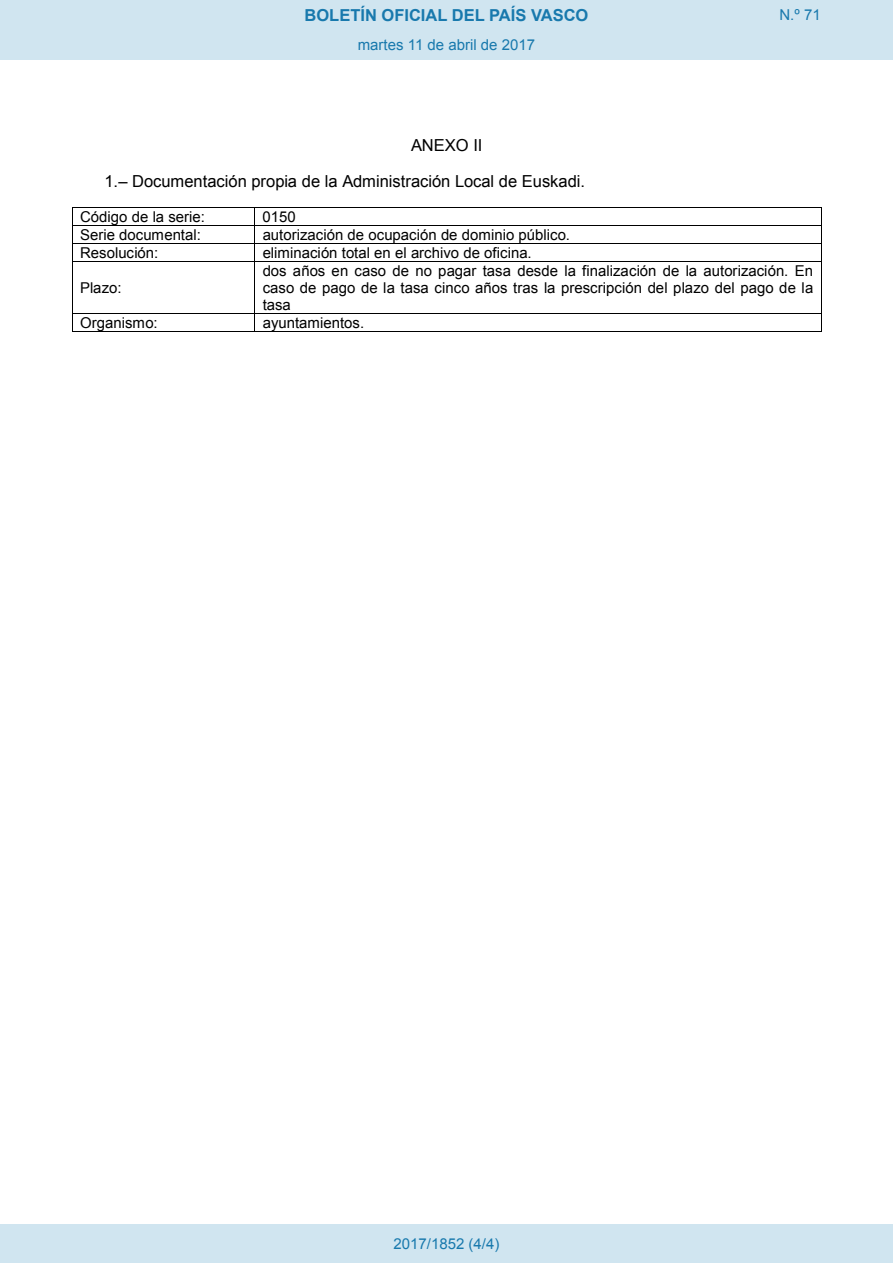
<style>
.page{position:relative;width:893px;height:1263px;background:#fff}
.page>*{position:absolute;margin:0;border:0;box-sizing:border-box;transform-origin:0 0}
.t1{font:16.5px/35.4px "Arial";color:#000}
.t2{font:700 16.5px "Arial";color:#1879ad}
.t3{font:15px/17.2px "Arial";color:#000;text-align:justify}
.Paginacion_Centro{font:15px "Arial";color:#1879ad}
</style>
<div class="page">
<hr style="left:72px;top:207px;width:182px;height:1px;background:#000">
<hr style="left:255px;top:207px;width:566px;height:1px;background:#000">
<hr style="left:72px;top:225px;width:182px;height:1px;background:#000">
<hr style="left:255px;top:225px;width:566px;height:1px;background:#000">
<hr style="left:72px;top:243px;width:182px;height:1px;background:#000">
<hr style="left:255px;top:243px;width:566px;height:1px;background:#000">
<svg style="left:72px;top:208px;width:1px;height:53px"></svg>
<hr style="left:72px;top:261px;width:182px;height:1px;background:#000">
<svg style="left:254px;top:207px;width:1px;height:55px"></svg>
<hr style="left:255px;top:261px;width:566px;height:1px;background:#000">
<svg style="left:821px;top:207px;width:1px;height:55px"></svg>
<hr style="left:72px;top:262px;width:1px;height:52px;background:#000">
<hr style="left:254px;top:262px;width:1px;height:52px;background:#000">
<hr style="left:821px;top:262px;width:1px;height:52px;background:#000">
<hr style="left:72px;top:314px;width:182px;height:1px;background:#000">
<hr style="left:255px;top:314px;width:566px;height:1px;background:#000">
<svg style="left:72px;top:315px;width:1px;height:17px"></svg>
<hr style="left:72px;top:332px;width:182px;height:1px;background:#000">
<svg style="left:254px;top:314px;width:1px;height:18px"></svg>
<hr style="left:255px;top:332px;width:566px;height:1px;background:#000">
<svg style="left:821px;top:314px;width:1px;height:18px"></svg>
<div style="left:0;top:0;width:893px;height:60px;background:#d0e5f0"></div>
<div style="left:0;top:1225px;width:893px;height:38px;background:#d0e5f0"></div>
<p class="t2" style="left:305px;top:4px;width:285px">BOLETÍN OFICIAL DEL PAÍS VASCO</p>
<p class="Paginacion_Centro" style="left:779px;top:5px;width:43px">N.º 71</p>
<p class="Paginacion_Centro" style="left:358px;top:35px;width:179px">martes 11 de abril de 2017</p>
<p class="t1" style="left:104px;top:128px;width:482px;text-indent:307px">ANEXO II<br>1.– Documentación propia de la Administración Local de Euskadi.</p>
<p class="t3" style="left:80px;top:208px;width:126px">Código de la serie:</p>
<p class="t3" style="left:263px;top:208px;width:35px">0150</p>
<p class="t3" style="left:80px;top:226px;width:122px">Serie documental:</p>
<p class="t3" style="left:263px;top:226px;width:309px">autorización de ocupación de dominio público.</p>
<p class="t3" style="left:80px;top:244px;width:80px">Resolución:</p>
<p class="t3" style="left:263px;top:244px;width:271px">eliminación total en el archivo de oficina.</p>
<p class="t3" style="left:80px;top:279px;width:43px">Plazo:</p>
<p class="t3" style="left:263px;top:262px;width:552px">dos años en caso de no pagar tasa desde la finalización de la autorización. En caso de pago de la tasa cinco años tras la prescripción del plazo del pago de la tasa</p>
<p class="t3" style="left:80px;top:314px;width:79px">Organismo:</p>
<p class="t3" style="left:263px;top:314px;width:103px">ayuntamientos.</p>
<p class="Paginacion_Centro" style="left:393px;top:1234px;width:107px">2017/1852 (4/4)</p>
</div>
